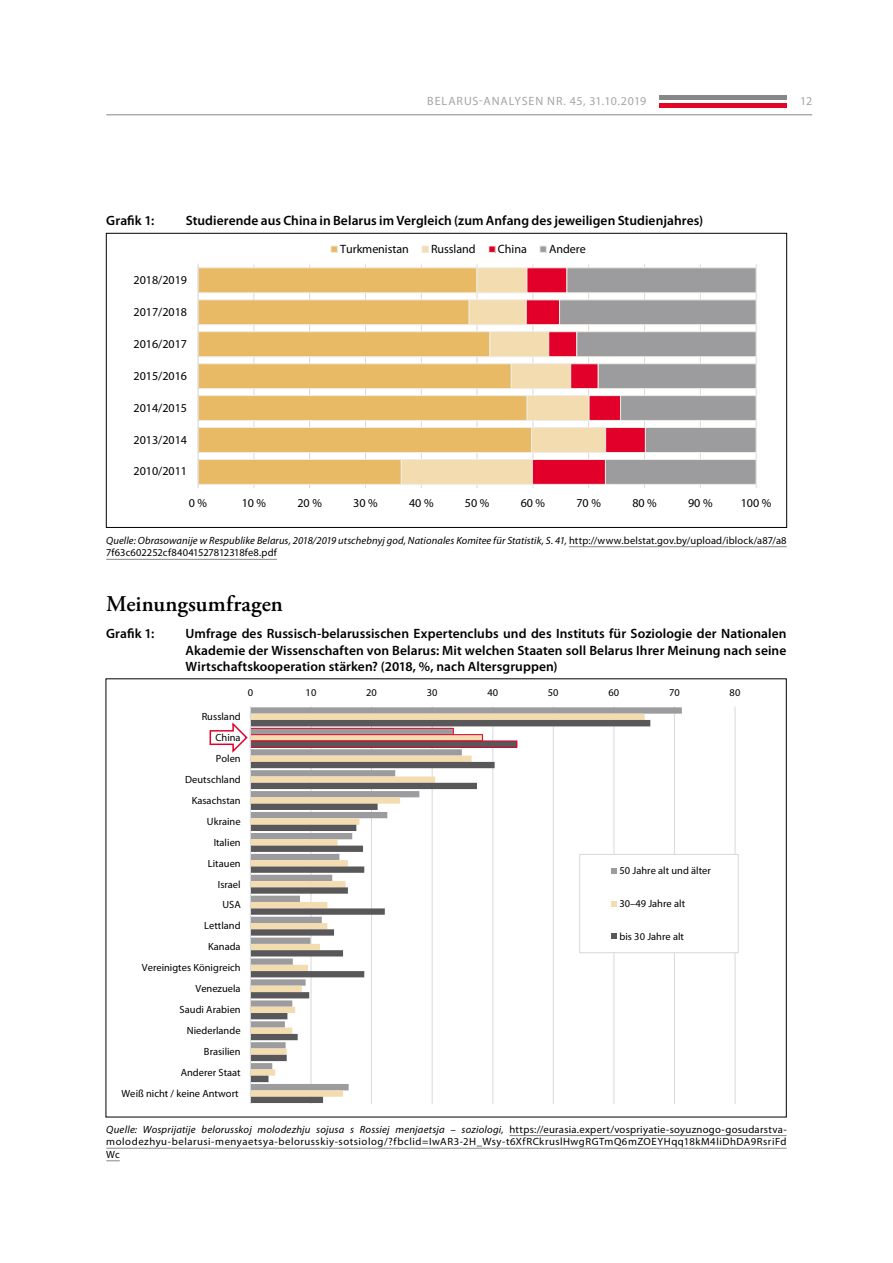
<style>
.page{position:relative;width:893px;height:1263px;background:#fff}
.page>*{position:absolute;margin:0;border:0;box-sizing:border-box;transform-origin:0 0}
.Ueberschrift_Artikel{font:600 22.5px "Adobe Garamond Pro";letter-spacing:.005em;color:#000}
.Ueberschrift_Grafik{font:600 13.5px/16.2px "Myriad Pro";letter-spacing:.005em;color:#000;text-align:justify}
.t1{font:12px "Myriad Pro";letter-spacing:-.005em;color:#000}
.t2{font:12px "Myriad Pro";letter-spacing:.07em;color:#a5a5a5}
.Quelle_Tabelle_Myria{font:10.5px/20.9px "Myriad Pro";letter-spacing:.005em;color:#000;text-align:right}
.Quelle_Tabelle_Myria-2{font:italic 10.5px/12.6px "Myriad Pro";letter-spacing:.01em;color:#000}
.s1{font-style:normal}
.s2{font-style:italic}
</style>
<div class="page">
<div style="left:659px;top:103px;width:128px;height:5px;background:#e40428"></div>
<hr style="left:659px;top:96px;width:128px;height:4px;background:#878787">
<hr style="left:106px;top:114px;width:706px;height:1px;background:#878787">
<hr style="left:254px;top:264px;width:1px;height:224px;background:#d9d9d9">
<hr style="left:309px;top:264px;width:1px;height:224px;background:#d9d9d9">
<hr style="left:365px;top:264px;width:1px;height:224px;background:#d9d9d9">
<hr style="left:421px;top:264px;width:1px;height:224px;background:#d9d9d9">
<hr style="left:477px;top:264px;width:1px;height:224px;background:#d9d9d9">
<hr style="left:533px;top:264px;width:1px;height:224px;background:#d9d9d9">
<hr style="left:588px;top:264px;width:1px;height:224px;background:#d9d9d9">
<hr style="left:644px;top:264px;width:1px;height:224px;background:#d9d9d9">
<hr style="left:700px;top:264px;width:1px;height:224px;background:#d9d9d9">
<hr style="left:756px;top:264px;width:1px;height:224px;background:#d9d9d9">
<svg style="left:199px;top:267px;width:202px;height:218px"></svg>
<svg style="left:401px;top:267px;width:355px;height:218px"></svg>
<hr style="left:197px;top:264px;width:2px;height:224px;background:#d9d9d9">
<div style="left:331px;top:246px;width:7px;height:7px;border:1px solid #eeece1"></div>
<div style="left:422px;top:246px;width:7px;height:7px;border:1px solid #eeece1"></div>
<div style="left:489px;top:246px;width:6px;height:7px;border:1px solid #eeece1"></div>
<div style="left:540px;top:246px;width:7px;height:7px;border:1px solid #eeece1"></div>
<hr style="left:311px;top:706px;width:1px;height:398px;background:#d9d9d9">
<hr style="left:371px;top:706px;width:1px;height:398px;background:#d9d9d9">
<hr style="left:432px;top:706px;width:1px;height:398px;background:#d9d9d9">
<hr style="left:493px;top:706px;width:1px;height:398px;background:#d9d9d9">
<hr style="left:553px;top:706px;width:1px;height:398px;background:#d9d9d9">
<hr style="left:614px;top:706px;width:1px;height:398px;background:#d9d9d9">
<hr style="left:674px;top:706px;width:1px;height:398px;background:#d9d9d9">
<hr style="left:735px;top:706px;width:1px;height:398px;background:#d9d9d9">
<svg style="left:251px;top:707px;width:431px;height:20px"></svg>
<svg style="left:251px;top:720px;width:399px;height:383px"></svg>
<hr style="left:250px;top:706px;width:1px;height:398px;background:#d9d9d9">
<div style="left:580px;top:854px;width:158px;height:99px;background:#fff"></div>
<div style="left:579px;top:854px;width:159px;height:99px;border:1px solid #d9d9d9"></div>
<svg style="left:612px;top:868px;width:5px;height:6px"></svg>
<svg style="left:612px;top:901px;width:5px;height:5px"></svg>
<svg style="left:612px;top:933px;width:5px;height:6px"></svg>
<svg style="left:209px;top:722px;width:39px;height:31px"></svg>
<hr style="left:509px;top:1135px;width:278px;height:1px;background:#878787">
<hr style="left:106px;top:1148px;width:681px;height:1px;background:#878787">
<svg style="left:106px;top:1160px;width:14px;height:1px"></svg>
<hr style="left:569px;top:546px;width:218px;height:1px;background:#878787">
<hr style="left:106px;top:559px;width:171px;height:1px;background:#878787">
<p class="t2" style="left:427px;top:94px;width:221px">BELARUS-ANALYSEN NR. 45, 31.10.2019</p>
<p class="t2" style="left:800px;top:94px;width:14px">12</p>
<p class="Ueberschrift_Grafik" style="left:106px;top:212px;width:50px">Grafik 1:</p>
<p class="Ueberschrift_Grafik" style="left:186px;top:212px;width:519px">Studierende aus China in Belarus im Vergleich (zum Anfang des jeweiligen Studienjahres)</p>
<p class="t1" style="left:134px;top:272px;width:55px">2018/2019</p>
<p class="t1" style="left:134px;top:304px;width:55px">2017/2018</p>
<p class="t1" style="left:134px;top:336px;width:55px">2016/2017</p>
<p class="t1" style="left:134px;top:368px;width:55px">2015/2016</p>
<p class="t1" style="left:134px;top:400px;width:55px">2014/2015</p>
<p class="t1" style="left:134px;top:432px;width:55px">2013/2014</p>
<p class="t1" style="left:134px;top:464px;width:55px">2010/2011</p>
<p class="t1" style="left:340px;top:241px;width:70px">Turkmenistan</p>
<p class="t1" style="left:431px;top:241px;width:46px">Russland</p>
<p class="t1" style="left:498px;top:241px;width:30px">China</p>
<p class="t1" style="left:549px;top:241px;width:38px">Andere</p>
<p class="t1" style="left:189px;top:495px;width:20px">0 %</p>
<p class="t1" style="left:242px;top:495px;width:26px">10 %</p>
<p class="t1" style="left:297px;top:495px;width:26px">20 %</p>
<p class="t1" style="left:353px;top:495px;width:26px">30 %</p>
<p class="t1" style="left:409px;top:495px;width:26px">40 %</p>
<p class="t1" style="left:465px;top:495px;width:26px">50 %</p>
<p class="t1" style="left:521px;top:495px;width:26px">60 %</p>
<p class="t1" style="left:576px;top:495px;width:26px">70 %</p>
<p class="t1" style="left:632px;top:495px;width:26px">80 %</p>
<p class="t1" style="left:688px;top:495px;width:26px">90 %</p>
<p class="t1" style="left:741px;top:495px;width:32px">100 %</p>
<p class="Quelle_Tabelle_Myria-2" style="left:106px;top:534px;width:682px">Quelle: Obrasowanije w Respublike Belarus, 2018/2019 utschebnyj god, Nationales Komitee für Statistik, S. 41, <span class="s1">http://www.belstat.gov.by/upload/iblock/a87/a8<br>7f63c602252cf84041527812318fe8.pdf</span></p>
<p class="Ueberschrift_Artikel" style="left:106px;top:591px;width:178px">Meinungsumfragen</p>
<p class="Ueberschrift_Grafik" style="left:106px;top:625px;width:50px">Grafik 1:</p>
<p class="Ueberschrift_Grafik" style="left:186px;top:625px;width:602px">Umfrage des Russisch-belarussischen Expertenclubs und des Instituts für Soziologie der Nationalen Akademie der Wissenschaften von Belarus: Mit welchen Staaten soll Belarus Ihrer Meinung nach seine Wirtschaftskooperation stärken? (2018, %, nach Altersgruppen)</p>
<p class="Quelle_Tabelle_Myria" style="left:248px;top:682px;width:7px">0</p>
<p class="Quelle_Tabelle_Myria" style="left:306px;top:682px;width:12px">10</p>
<p class="Quelle_Tabelle_Myria" style="left:366px;top:682px;width:12px">20</p>
<p class="Quelle_Tabelle_Myria" style="left:427px;top:682px;width:12px">30</p>
<p class="Quelle_Tabelle_Myria" style="left:487px;top:682px;width:12px">40</p>
<p class="Quelle_Tabelle_Myria" style="left:548px;top:682px;width:12px">50</p>
<p class="Quelle_Tabelle_Myria" style="left:608px;top:682px;width:12px">60</p>
<p class="Quelle_Tabelle_Myria" style="left:669px;top:682px;width:12px">70</p>
<p class="Quelle_Tabelle_Myria" style="left:730px;top:682px;width:12px">80</p>
<p class="Quelle_Tabelle_Myria" style="left:121px;top:706px;width:121px">Russland<br>China<br>Polen<br>Deutschland<br>Kasachstan<br>Ukraine<br>Italien<br>Litauen<br>Israel<br>USA<br>Lettland<br>Kanada<br>Vereinigtes Königreich<br>Venezuela<br>Saudi Arabien<br>Niederlande<br>Brasilien<br>Anderer Staat<br>Weiß nicht / keine Antwort</p>
<p class="Quelle_Tabelle_Myria" style="left:619px;top:860px;width:93px">50 Jahre alt und älter</p>
<p class="Quelle_Tabelle_Myria" style="left:619px;top:893px;width:67px">30–49 Jahre alt</p>
<p class="Quelle_Tabelle_Myria" style="left:619px;top:925px;width:66px">bis 30 Jahre alt</p>
<p class="Quelle_Tabelle_Myria" style="left:106px;top:1122px;width:682px;line-height:12.6px;text-align:justify"><span class="s2">Quelle: Wosprijatije belorusskoj molodezhju sojusa s Rossiej menjaetsja – soziologi,</span> https://eurasia.expert/vospriyatie-soyuznogo-gosudarstva&shy;molodezhyu-belarusi-menyaetsya-belorusskiy-sotsiolog/?fbclid=IwAR3-2H_Wsy-t6XfRCkruslHwgRGTmQ6mZOEYHqq18kM4liDhDA9RsriFd Wc</p>
</div>
